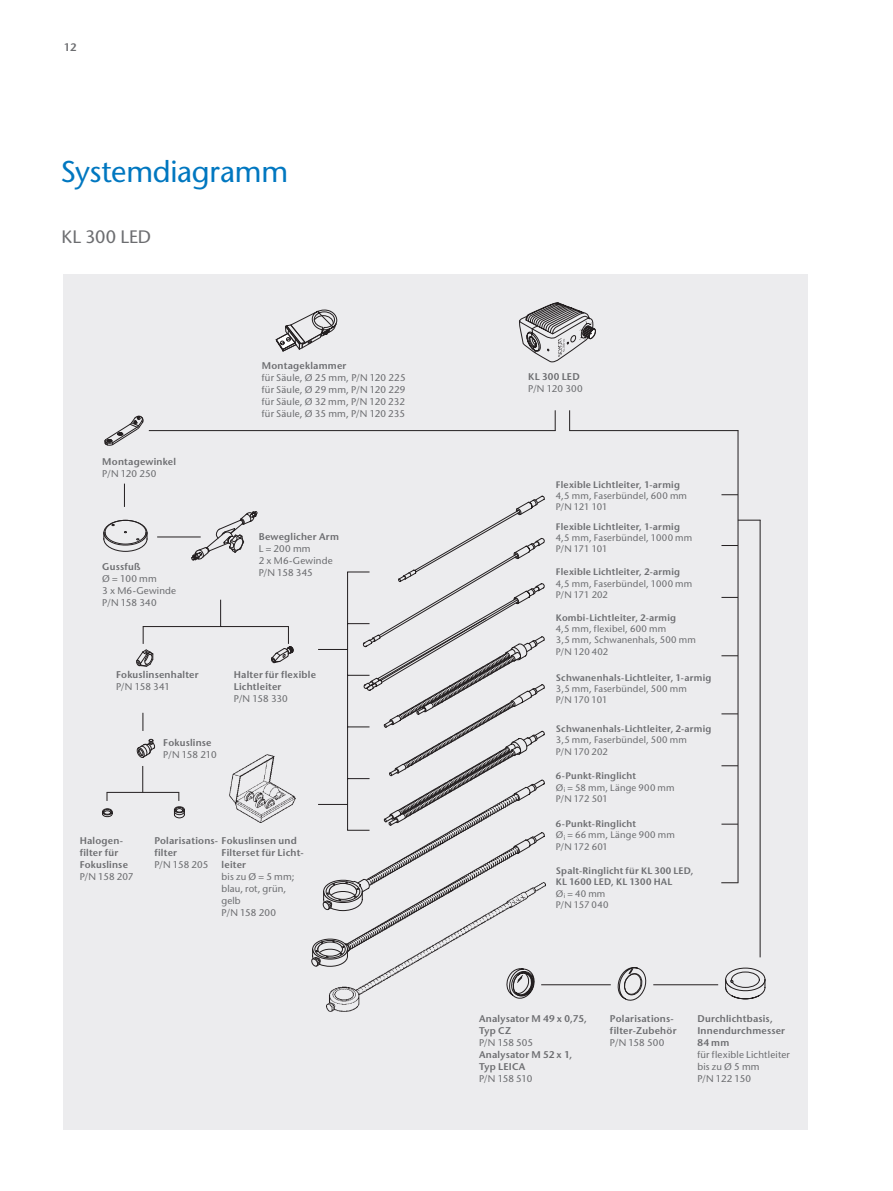
<style>
.page{position:relative;width:893px;height:1191px;background:#fff}
.page>*{position:absolute;margin:0;border:0;box-sizing:border-box;transform-origin:0 0}
.t1{font:500 30px "Stone Sans Std";letter-spacing:-.01em;color:#0077c0}
.t2{font:500 18px "Stone Sans Std";color:#6c6d70}
.t3{font:600 10.8px "Stone Sans Std";color:#6c6d70}
.t4{font:500 9.75px/12px "Stone Sans Std";letter-spacing:.015em;color:#6c6d70}
.t5{font:600 9.75px/12px "Stone Sans Std";letter-spacing:.025em;color:#6c6d70}
.t6{font:500 9.45px/11.4px "Stone Sans Std";letter-spacing:.02em;color:#6c6d70}
.t7{font:600 9.45px/11.4px "Stone Sans Std";letter-spacing:.025em;color:#6c6d70}
.s1{font-weight:600}
.s2{font-weight:500}
</style>
<div class="page">
<div style="left:64px;top:274px;width:744px;height:855px;background:#ececee"></div>
<img style="left:326px;top:883px;width:220px;height:128px">
<svg style="left:275px;top:309px;width:62px;height:43px"></svg>
<img style="left:230px;top:754px;width:66px;height:68px">
<svg style="left:102px;top:808px;width:11px;height:8px"></svg>
<svg style="left:137px;top:739px;width:18px;height:19px"></svg>
<svg style="left:104px;top:415px;width:40px;height:31px"></svg>
<svg style="left:725px;top:967px;width:41px;height:32px"></svg>
<svg style="left:617px;top:967px;width:30px;height:34px"></svg>
<svg style="left:191px;top:511px;width:67px;height:50px"></svg>
<svg style="left:103px;top:519px;width:45px;height:33px"></svg>
<svg style="left:519px;top:302px;width:77px;height:61px"></svg>
<svg style="left:569px;top:410px;width:1px;height:20px"></svg>
<svg style="left:311px;top:496px;width:234px;height:503px"></svg>
<hr style="left:157px;top:536px;width:44px;height:1px;background:#231f20">
<svg style="left:124px;top:483px;width:1px;height:24px"></svg>
<svg style="left:143px;top:713px;width:1px;height:18px"></svg>
<svg style="left:721px;top:823px;width:17px;height:1px"></svg>
<svg style="left:721px;top:765px;width:17px;height:1px"></svg>
<svg style="left:721px;top:713px;width:17px;height:1px"></svg>
<svg style="left:721px;top:655px;width:17px;height:1px"></svg>
<svg style="left:721px;top:597px;width:17px;height:1px"></svg>
<svg style="left:721px;top:545px;width:17px;height:1px"></svg>
<svg style="left:721px;top:494px;width:17px;height:1px"></svg>
<svg style="left:721px;top:882px;width:17px;height:1px"></svg>
<svg style="left:136px;top:626px;width:18px;height:41px"></svg>
<svg style="left:271px;top:627px;width:23px;height:36px"></svg>
<svg style="left:220px;top:599px;width:1px;height:27px"></svg>
<hr style="left:143px;top:626px;width:146px;height:1px;background:#231f20">
<hr style="left:569px;top:430px;width:169px;height:1px;background:#231f20">
<hr style="left:760px;top:520px;width:1px;height:437px;background:#231f20">
<svg style="left:739px;top:520px;width:21px;height:1px"></svg>
<hr style="left:149px;top:430px;width:407px;height:1px;background:#231f20">
<svg style="left:555px;top:410px;width:1px;height:21px"></svg>
<hr style="left:738px;top:430px;width:1px;height:452px;background:#231f20">
<hr style="left:107px;top:792px;width:72px;height:1px;background:#231f20">
<svg style="left:142px;top:766px;width:1px;height:26px"></svg>
<svg style="left:174px;top:792px;width:11px;height:26px"></svg>
<hr style="left:541px;top:984px;width:70px;height:1px;background:#231f20">
<hr style="left:653px;top:984px;width:65px;height:1px;background:#231f20">
<p class="t3" style="left:64px;top:40px;width:14px">12</p>
<h1 class="t1" style="left:61px;top:153px;width:229px">Systemdiagramm</h1>
<h2 class="t2" style="left:62px;top:226px;width:91px">KL 300 LED</h2>
<p class="t5" style="left:102px;top:455px;width:75px">Montagewinkel</p>
<p class="t4" style="left:102px;top:467px;width:56px">P/N 120 250</p>
<p class="t5" style="left:102px;top:560px;width:40px">Gussfuß</p>
<p class="t4" style="left:102px;top:572px;width:75px">Ø = 100 mm<br>3 x M6-Gewinde<br>P/N 158 340</p>
<p class="t5" style="left:262px;top:360px;width:86px">Montageklammer</p>
<p class="t4" style="left:262px;top:372px;width:145px;text-align:justify">für Säule, Ø 25 mm, P/N 120 225 für Säule, Ø 29 mm, P/N 120 229 für Säule, Ø 32 mm, P/N 120 232 für Säule, Ø 35 mm, P/N 120 235</p>
<p class="t5" style="left:259px;top:530px;width:82px">Beweglicher Arm</p>
<p class="t4" style="left:259px;top:542px;width:75px">L = 200 mm<br>2 x M6-Gewinde<br>P/N 158 345</p>
<p class="t5" style="left:116px;top:668px;width:84px">Fokuslinsenhalter</p>
<p class="t4" style="left:116px;top:680px;width:55px">P/N 158 341</p>
<p class="t5" style="left:163px;top:736px;width:50px">Fokuslinse</p>
<p class="t4" style="left:163px;top:748px;width:55px">P/N 158 210</p>
<p class="t5" style="left:234px;top:668px;width:84px">Halter für flexible<br>Lichtleiter</p>
<p class="t4" style="left:234px;top:692px;width:55px">P/N 158 330</p>
<p class="t5" style="left:80px;top:835px;width:50px">Halogen&shy;filter für<br>Fokuslinse</p>
<p class="t4" style="left:80px;top:871px;width:55px">P/N 158 207</p>
<p class="t5" style="left:154px;top:835px;width:144px">Polarisations- Fokuslinsen und filter</p>
<p class="t4" style="left:154px;top:859px;width:56px">P/N 158 205</p>
<p class="t5" style="left:222px;top:847px;width:84px">Filterset für Licht&shy;leiter</p>
<p class="t4" style="left:222px;top:871px;width:74px">bis zu Ø = 5 mm; blau, rot, grün, gelb<br>P/N 158 200</p>
<p class="t5" style="left:528px;top:370px;width:53px">KL 300 LED</p>
<p class="t4" style="left:528px;top:382px;width:56px">P/N 120 300</p>
<p class="t7" style="left:556px;top:478px;width:126px">Flexible Lichtleiter, 1-armig</p>
<p class="t6" style="left:556px;top:490px;width:133px">4,5 mm, Faserbündel, 600 mm<br>P/N 121 101</p>
<p class="t7" style="left:556px;top:520px;width:126px">Flexible Lichtleiter, 1-armig</p>
<p class="t6" style="left:556px;top:532px;width:138px">4,5 mm, Faserbündel, 1000 mm<br>P/N 171 101</p>
<p class="t7" style="left:556px;top:566px;width:126px">Flexible Lichtleiter, 2-armig</p>
<p class="t6" style="left:556px;top:578px;width:138px">4,5 mm, Faserbündel, 1000 mm<br>P/N 171 202</p>
<p class="t7" style="left:556px;top:611px;width:122px">Kombi-Lichtleiter, 2-armig</p>
<p class="t6" style="left:556px;top:623px;width:142px">4,5 mm, flexibel, 600 mm<br>3,5 mm, Schwanenhals, 500 mm<br>P/N 120 402</p>
<p class="t7" style="left:556px;top:672px;width:157px">Schwanenhals-Lichtleiter, 1-armig</p>
<p class="t6" style="left:556px;top:683px;width:133px">3,5 mm, Faserbündel, 500 mm<br>P/N 170 101</p>
<p class="t7" style="left:556px;top:723px;width:157px">Schwanenhals-Lichtleiter, 2-armig</p>
<p class="t6" style="left:556px;top:734px;width:133px">3,5 mm, Faserbündel, 500 mm<br>P/N 170 202</p>
<p class="t6" style="left:556px;top:770px;width:120px"><span class="s1">6-Punkt-Ringlicht<br></span>Ø<sub>i</sub> = 58 mm, Länge 900 mm<br>P/N 172 501</p>
<p class="t6" style="left:556px;top:818px;width:120px"><span class="s1">6-Punkt-Ringlicht<br></span>Ø<sub>i</sub> = 66 mm, Länge 900 mm<br>P/N 172 601</p>
<p class="t7" style="left:556px;top:865px;width:139px">Spalt-Ringlicht für KL 300 LED,<br>KL 1600 LED, KL 1300 HAL<br><span class="s2">Ø</span><sub>i</sub> <span class="s2">= 40 mm<br>P/N 157 040</span></p>
<p class="t5" style="left:479px;top:1012px;width:109px">Analysator M 49 x 0,75,<br>Typ CZ</p>
<p class="t4" style="left:479px;top:1036px;width:56px">P/N 158 505</p>
<p class="t5" style="left:479px;top:1048px;width:95px">Analysator M 52 x 1,<br>Typ LEICA</p>
<p class="t4" style="left:479px;top:1072px;width:55px">P/N 158 510</p>
<p class="t5" style="left:610px;top:1012px;width:68px">Polarisations&shy;filter-Zubehör</p>
<p class="t4" style="left:610px;top:1036px;width:56px">P/N 158 500</p>
<p class="t5" style="left:697px;top:1012px;width:89px">Durchlichtbasis,<br>Innendurchmesser<br>84 mm</p>
<p class="t4" style="left:697px;top:1048px;width:94px">für flexible Lichtleiter bis zu Ø 5 mm<br>P/N 122 150</p>
</div>
